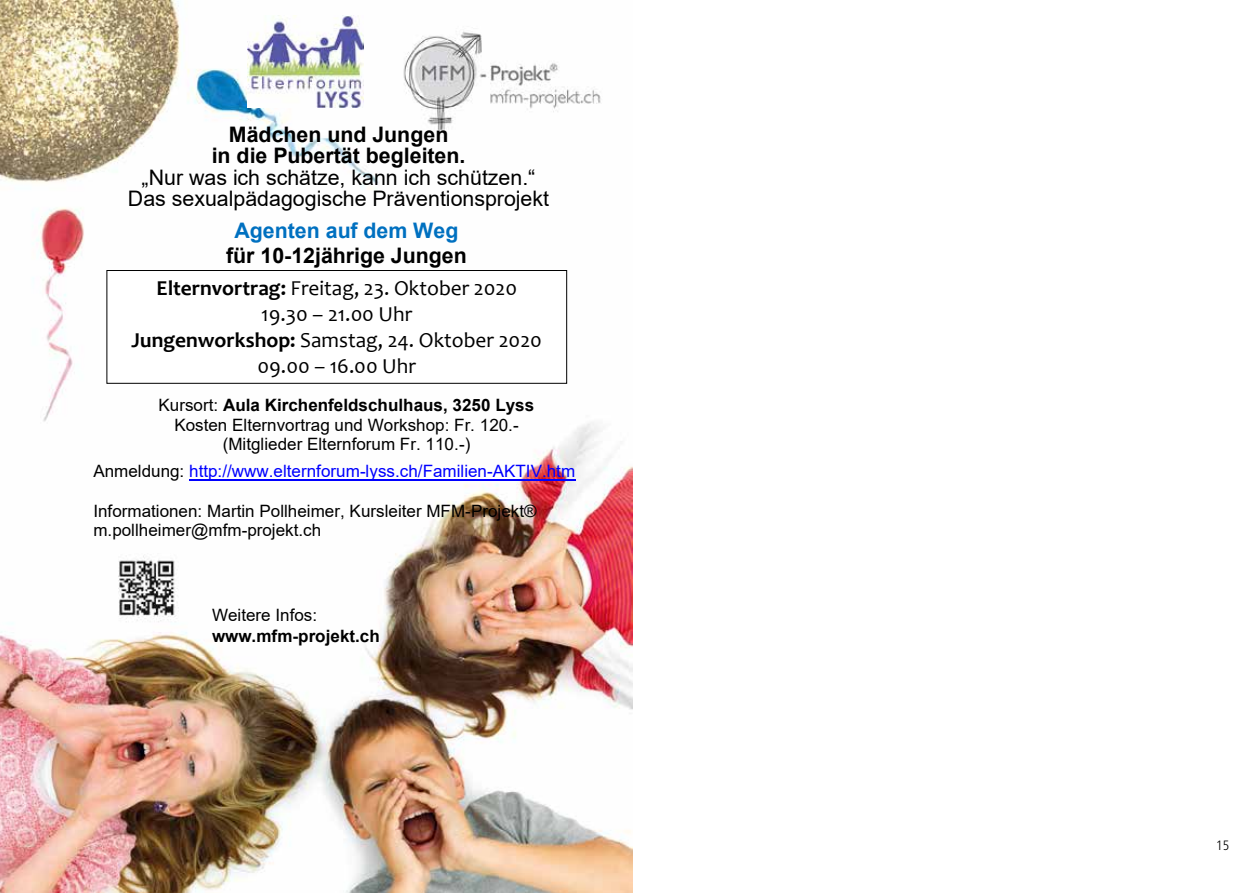
<style>
.page{position:relative;width:1259px;height:893px;background:#fff}
.page>*{position:absolute;margin:0;border:0;box-sizing:border-box;transform-origin:0 0}
.t1{font:21.3px/26.1px "Candara";color:#000;text-align:center}
.t2{font:21.3px/21.3px "Arial";color:#000;text-align:center}
.t3{font:700 21.3px/21.3px "Arial";color:#000;text-align:center}
.t4{font:700 21.3px "Arial";color:#0070c0}
.t5{font:16.95px/19.6px "Arial";color:#000;text-align:center}
.t6{font:16.95px "Arial";color:#00f}
.t7{font:700 16.95px "Arial";color:#000}
.t8{font:300 condensed 13.5px "Frutiger Neue LT Pro";color:#000}
.s1{font-weight:700}
.s2{color:#000}
</style>
<div class="page">
<img style="left:0;top:0;width:632px;height:893px">
<img style="left:248px;top:16px;width:116px;height:91px">
<hr style="left:189px;top:479px;width:386px;height:1px;background:#00f">
<div style="left:107px;top:270px;width:459px;height:113px;background:#fff"></div>
<div style="left:106px;top:270px;width:461px;height:114px;border:1px solid #000"></div>
<p class="t3" style="left:212px;top:125px;width:255px">Mädchen und Jungen<br>in die Pubertät begleiten.</p>
<p class="t2" style="left:128px;top:166px;width:423px">„Nur was ich schätze, kann ich schützen.“<br>Das sexualpädagogische Präventionsprojekt</p>
<p class="t4" style="left:234px;top:217px;width:225px">Agenten auf dem Weg</p>
<p class="t3" style="left:226px;top:246px;width:242px">für 10-12jährige Jungen</p>
<p class="t1" style="left:132px;top:275px;width:412px"><span class="s1">Elternvortrag:</span> Freitag, 23. Oktober 2020<br>19.30 – 21.00 Uhr<br><span class="s1">Jungenworkshop:</span> Samstag, 24. Oktober 2020<br>09.00 – 16.00 Uhr</p>
<p class="t5" style="left:159px;top:395px;width:377px">Kursort: <span class="s1">Aula Kirchenfeldschulhaus, 3250 Lyss<br></span>Kosten Elternvortrag und Workshop: Fr. 120.- (Mitglieder Elternforum Fr. 110.-)</p>
<p class="t6" style="left:93px;top:460px;width:483px"><span class="s2">Anmeldung:</span> http://www.elternforum-lyss.ch/Familien-AKTIV.htm</p>
<p class="t5" style="left:93px;top:501px;width:445px;text-align:left">Informationen: Martin Pollheimer, Kursleiter MFM-Projekt® m.pollheimer@mfm-projekt.ch</p>
<p class="t5" style="left:212px;top:605px;width:107px">Weitere Infos:</p>
<p class="t7" style="left:212px;top:625px;width:169px">www.mfm-projekt.ch</p>
<p class="t8" style="left:1216px;top:837px;width:14px">15</p>
</div>
